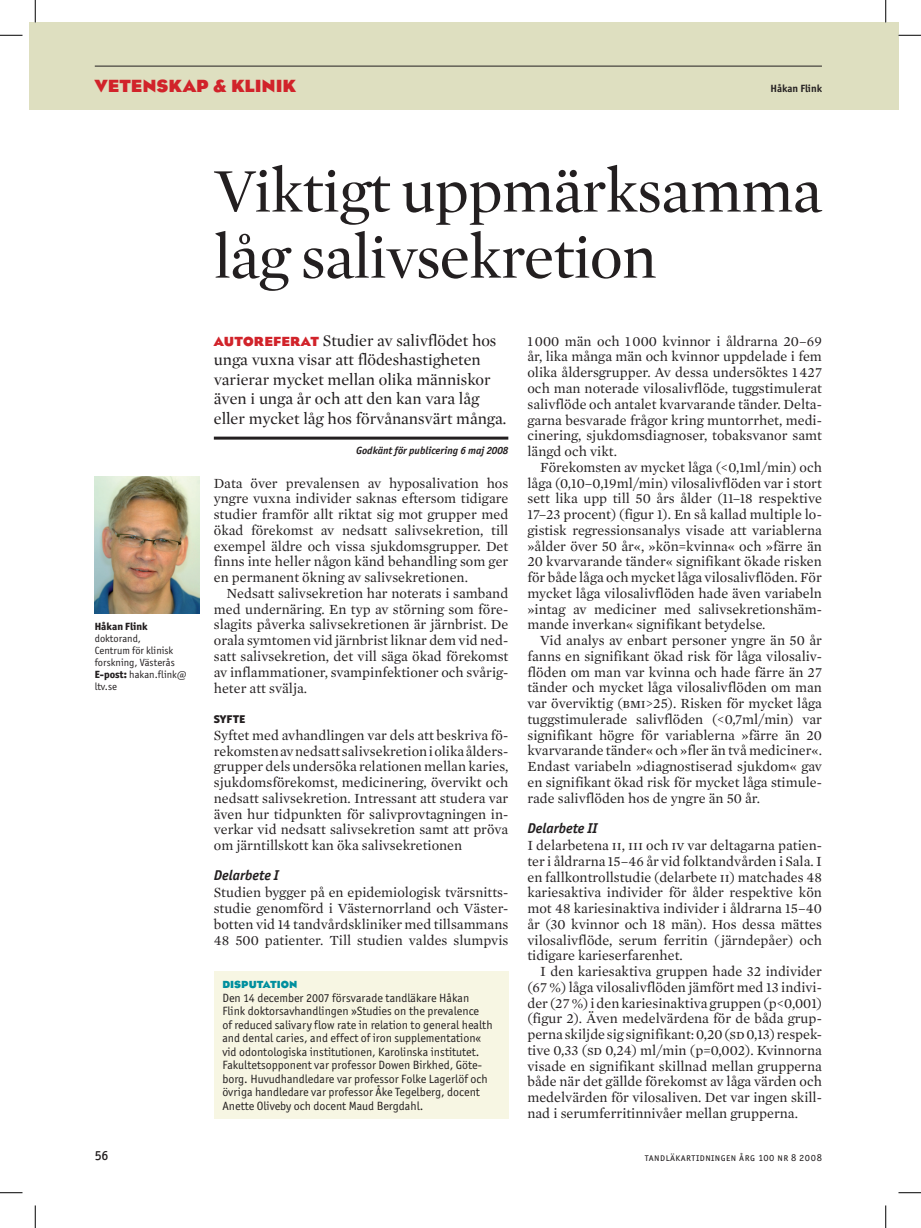
<style>
.page{position:relative;width:921px;height:1228px;background:#fff}
.page>*{position:absolute;margin:0;border:0;box-sizing:border-box;transform-origin:0 0}
.t1{font:63px/66px "Mercury TLT Display OT";letter-spacing:-.015em;color:#231f20}
.t2{font:700 18px "Eagle TLTOT";color:#d1232a}
.t3{font:16.5px/19.5px "Mercury TLT Display OT";color:#231f20}
.t4{font:14.25px/15.8px "Mercury TLT Text OT";color:#231f20;text-align:justify}
.t5{font:italic 700 14.25px "Officina Sans ITC Std";color:#231f20}
.t6{font:800 14.25px "Officina Sans ITC Std";letter-spacing:.015em;color:#231f20}
.t7{font:500 13.5px "Officina Sans ITC Std";color:#231f20}
.t8{font:12px/13.5px "Officina Sans ITC Std";color:#231f20}
.t9{font:10.5px/12px "Officina Sans ITC Std";letter-spacing:.015em;color:#231f20}
.t10{font:10.5px "Officina Sans ITC Std";letter-spacing:.04em;color:#231f20}
.t11{font:italic 700 10.5px "Officina Sans ITC Std";color:#231f20}
.t12{font:700 10.5px "Eagle TLTOT";color:#008f9e}
.t13{font:700 10.5px "Officina Sans ITC Std";color:#231f20}
.t14{font:800 10.5px "Officina Sans ITC Std";color:#231f20}
.s1{font-weight:800}
.s2{font-family:"Eagle TLTOT";font-weight:700;font-size:13.5px;color:#d1232a}
</style>
<div class="page">
<div style="left:29px;top:23px;width:857px;height:87px;background:#dedfc0"></div>
<hr style="left:95px;top:66px;width:727px;height:1px;background:#231f20">
<div style="left:886px;top:23px;width:12px;height:87px;background:#dedfc0"></div>
<hr style="left:214px;top:436px;width:294px;height:3px;background:#231f20">
<div style="left:214px;top:970px;width:294px;height:147px;background:#f7f6e3"></div>
<img style="left:95px;top:477px;width:104px;height:136px">
<svg style="left:0;top:35px;width:22px;height:1px"></svg>
<svg style="left:898px;top:35px;width:23px;height:1px"></svg>
<svg style="left:0;top:1192px;width:22px;height:1px"></svg>
<svg style="left:898px;top:1192px;width:23px;height:1px"></svg>
<svg style="left:35px;top:0;width:1px;height:22px"></svg>
<svg style="left:35px;top:1205px;width:1px;height:22px"></svg>
<svg style="left:885px;top:0;width:1px;height:22px"></svg>
<svg style="left:885px;top:1205px;width:1px;height:22px"></svg>
<p class="t2" style="left:95px;top:76px;width:203px">VETENSKAP &amp; KLINIK</p>
<p class="t13" style="left:770px;top:82px;width:53px">Håkan Flink</p>
<p class="t14" style="left:95px;top:619px;width:55px">Håkan Flink</p>
<p class="t9" style="left:95px;top:632px;width:94px">doktorand,<br>Centrum för klinisk forskning, Västerås<br><span class="s1">E-post:</span> hakan.flink@ ltv.se</p>
<h1 class="t1" style="left:214px;top:159px;width:610px">Viktigt uppmärksamma låg salivsekretion</h1>
<p class="t3" style="left:214px;top:331px;width:294px"><span class="s2">AUTOREFERAT</span> Studier av salivflödet hos unga vuxna visar att flödeshastigheten varierar mycket mellan olika människor även i unga år och att den kan vara låg eller mycket låg hos förvånansvärt många.</p>
<p class="t11" style="left:356px;top:443px;width:154px">Godkänt för publicering 6 maj 2008</p>
<p class="t4" style="left:214px;top:475px;width:296px">Data över prevalensen av hyposalivation hos yngre vuxna individer saknas eftersom tidigare studier framför allt riktat sig mot grupper med ökad förekomst av nedsatt salivsekretion, till exempel äldre och vissa sjukdomsgrupper. Det finns inte heller någon känd behandling som ger en permanent ökning av salivsekretionen.</p>
<p class="t4" style="left:214px;top:585px;width:296px;text-indent:13px">Nedsatt salivsekretion har noterats i samband med undernäring. En typ av störning som före&shy;slagits påverka salivsekretionen är järnbrist. De orala symtomen vid järnbrist liknar dem vid ned&shy;satt salivsekretion, det vill säga ökad förekomst av inflammationer, svampinfektioner och svårig&shy;heter att svälja.</p>
<p class="t6" style="left:214px;top:708px;width:33px">syfte</p>
<p class="t4" style="left:214px;top:727px;width:296px">Syftet med avhandlingen var dels att beskriva fö&shy;rekomsten av nedsatt salivsekretion i olika ålders&shy;grupper dels undersöka relationen mellan karies, sjukdomsförekomst, medicinering, övervikt och nedsatt salivsekretion. Intressant att studera var även hur tidpunkten för salivprovtagningen in&shy;verkar vid nedsatt salivsekretion samt att pröva om järntillskott kan öka salivsekretionen</p>
<p class="t5" style="left:214px;top:866px;width:67px">Delarbete I</p>
<p class="t4" style="left:214px;top:884px;width:296px">Studien bygger på en epidemiologisk tvärsnitts&shy;studie genomförd i Västernorrland och Väster&shy;botten vid 14 tandvårdskliniker med tillsammans 48 500 patienter. Till studien valdes slumpvis</p>
<p class="t12" style="left:222px;top:978px;width:77px">DISPUTATION</p>
<p class="t8" style="left:222px;top:990px;width:272px">Den 14 december 2007 försvarade tandläkare Håkan Flink doktorsavhandlingen »Studies on the prevalence<br>of reduced salivary flow rate in relation to general health and dental caries, and effect of iron supplementation« vid odontologiska institutionen, Karolinska institutet.<br>Fakultetsopponent var professor Dowen Birkhed, Göte&shy;borg. Huvudhandledare var professor Folke Lagerlöf och övriga handledare var professor Åke Tegelberg, docent Anette Oliveby och docent Maud Bergdahl.</p>
<p class="t4" style="left:527px;top:333px;width:296px">1000 män och 1000 kvinnor i åldrarna 20–69 år, lika många män och kvinnor uppdelade i fem olika åldersgrupper. Av dessa undersöktes 1427 och man noterade vilosalivflöde, tuggstimulerat salivflöde och antalet kvarvarande tänder. Delta&shy;garna besvarade frågor kring muntorrhet, medi&shy;cinering, sjukdomsdiagnoser, tobaksvanor samt längd och vikt.</p>
<p class="t4" style="left:527px;top:459px;width:296px;text-indent:13px">Förekomsten av mycket låga (&lt;0,1ml/min) och låga (0,10–0,19ml/min) vilosalivflöden var i stort sett lika upp till 50 års ålder (11–18 respektive 17–23 procent) (figur 1). En så kallad multiple lo&shy;gistisk regressionsanalys visade att variablerna »ålder över 50 år«, »kön=kvinna« och »färre än 20 kvarvarande tänder« signifikant ökade risken för både låga och mycket låga vilosalivflöden. För mycket låga vilosalivflöden hade även variabeln »intag av mediciner med salivsekretionshäm&shy;mande inverkan« signifikant betydelse.</p>
<p class="t4" style="left:527px;top:632px;width:296px;text-indent:13px">Vid analys av enbart personer yngre än 50 år fanns en signifikant ökad risk för låga vilosaliv&shy;flöden om man var kvinna och hade färre än 27 tänder och mycket låga vilosalivflöden om man var överviktig (bmi&gt;25). Risken för mycket låga tuggstimulerade salivflöden (&lt;0,7ml/min) var signifikant högre för variablerna »färre än 20 kvarvarande tänder« och »fler än två mediciner«.<br>Endast variabeln »diagnostiserad sjukdom« gav en signifikant ökad risk för mycket låga stimule&shy;rade salivflöden hos de yngre än 50 år.</p>
<p class="t5" style="left:527px;top:819px;width:72px">Delarbete II</p>
<p class="t4" style="left:527px;top:837px;width:296px">I delarbetena ii, iii och iv var deltagarna patien&shy;ter i åldrarna 15–46 år vid folktandvården i Sala. I en fallkontrollstudie (delarbete ii) matchades 48 kariesaktiva individer för ålder respektive kön mot 48 kariesinaktiva individer i åldrarna 15–40 år (30 kvinnor och 18 män). Hos dessa mättes vilosalivflöde, serum ferritin ( järndepåer) och tidigare karieserfarenhet.</p>
<p class="t4" style="left:527px;top:963px;width:296px;text-indent:13px">I den kariesaktiva gruppen hade 32 individer (67 %) låga vilosalivflöden jämfört med 13 indivi&shy;der (27 %) i den kariesinaktiva gruppen (p&lt;0,001) (figur 2). Även medelvärdena för de båda grup&shy;perna skiljde sig signifikant: 0,20 (sd 0,13) respek&shy;tive 0,33 (sd 0,24) ml/min (p=0,002). Kvinnorna visade en signifikant skillnad mellan grupperna både när det gällde förekomst av låga värden och medelvärden för vilosaliven. Det var ingen skill&shy;nad i serumferritinnivåer mellan grupperna.</p>
<p class="t7" style="left:95px;top:1147px;width:15px">56</p>
<p class="t10" style="left:645px;top:1150px;width:179px">tandläkartidningen årg 100 nr 8 2008</p>
</div>
